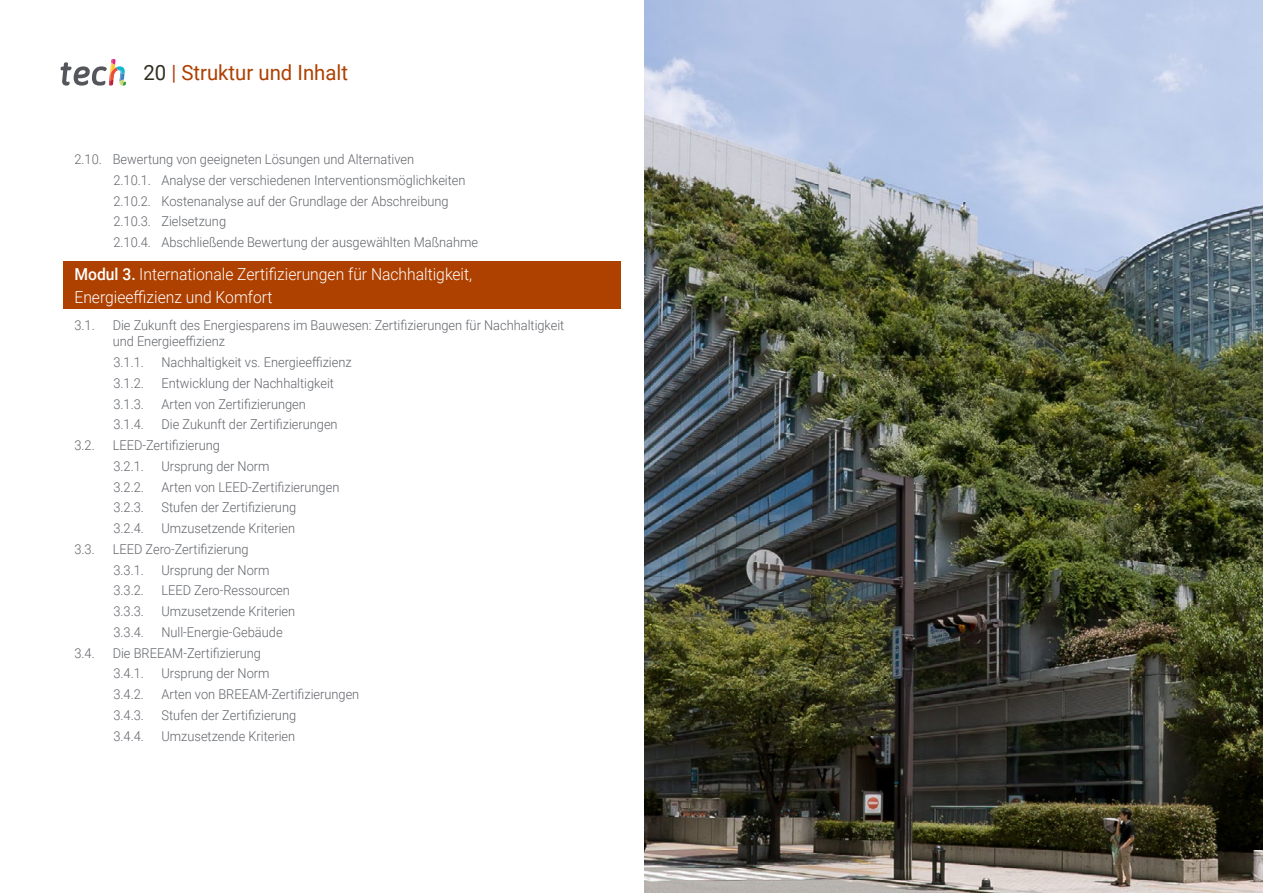
<style>
.page{position:relative;width:1263px;height:893px;background:#fff}
.page>*{position:absolute;margin:0;border:0;box-sizing:border-box;transform-origin:0 0}
.t1{font:21px "Roboto";color:#ae4000}
.t2{font:300 16.5px/22.5px "Roboto";color:#fff;scale:.95 1}
.t3{font:300 13.5px/20.7px "Roboto";color:#61646a;scale:.95 1}
.s1{color:#312e20}
.s2{color:#b04117}
.s3{font-weight:500}
</style>
<div class="page">
<div style="left:63px;top:261px;width:558px;height:48px;background:#ae4000"></div>
<svg style="left:61px;top:59px;width:65px;height:27px"></svg>
<img style="left:644px;top:0;width:619px;height:893px">
<h1 class="t1" style="left:144px;top:57px;width:206px"><span class="s1">20</span> <span class="s2">|</span> Struktur und Inhalt</h1>
<p class="t3" style="left:113px;top:148px;width:385px;text-indent:-39px">2.10. Bewertung von geeigneten Lösungen und Alternativen<br>2.10.1. Analyse der verschiedenen Interventionsmöglichkeiten 2.10.2. Kostenanalyse auf der Grundlage der Abschreibung 2.10.3. Zielsetzung<br>2.10.4. Abschließende Bewertung der ausgewählten Maßnahme</p>
<p class="t2" style="left:74px;top:262px;width:420px"><span class="s3">Modul 3.</span> Internationale Zertifizierungen für Nachhaltigkeit,<br>Energieeffizienz und Komfort</p>
<p class="t3" style="left:74px;top:314px;width:23px">3.1.</p>
<p class="t3" style="left:113px;top:316px;width:477px;line-height:16.5px">Die Zukunft des Energiesparens im Bauwesen: Zertifizierungen für Nachhaltigkeit und Energieeffizienz</p>
<p class="t3" style="left:113px;top:351px;width:34px">3.1.1.</p>
<p class="t3" style="left:161px;top:351px;width:202px">Nachhaltigkeit vs. Energieeffizienz</p>
<p class="t3" style="left:113px;top:372px;width:34px">3.1.2.</p>
<p class="t3" style="left:161px;top:372px;width:183px">Entwicklung der Nachhaltigkeit</p>
<p class="t3" style="left:113px;top:393px;width:34px">3.1.3.</p>
<p class="t3" style="left:161px;top:393px;width:154px">Arten von Zertifizierungen</p>
<p class="t3" style="left:113px;top:414px;width:34px">3.1.4.</p>
<p class="t3" style="left:161px;top:414px;width:187px">Die Zukunft der Zertifizierungen</p>
<p class="t3" style="left:74px;top:434px;width:23px">3.2.</p>
<p class="t3" style="left:113px;top:434px;width:114px">LEED-Zertifizierung<br>3.2.1.</p>
<p class="t3" style="left:161px;top:455px;width:115px">Ursprung der Norm</p>
<p class="t3" style="left:113px;top:476px;width:34px">3.2.2.</p>
<p class="t3" style="left:161px;top:476px;width:189px">Arten von LEED-Zertifizierungen</p>
<p class="t3" style="left:113px;top:497px;width:34px">3.2.3.</p>
<p class="t3" style="left:161px;top:497px;width:143px">Stufen der Zertifizierung</p>
<p class="t3" style="left:113px;top:517px;width:34px">3.2.4.</p>
<p class="t3" style="left:161px;top:517px;width:142px">Umzusetzende Kriterien</p>
<p class="t3" style="left:74px;top:538px;width:23px">3.3.</p>
<p class="t3" style="left:113px;top:538px;width:145px">LEED Zero-Zertifizierung<br>3.3.1.</p>
<p class="t3" style="left:161px;top:559px;width:115px">Ursprung der Norm</p>
<p class="t3" style="left:113px;top:580px;width:34px">3.3.2.</p>
<p class="t3" style="left:161px;top:580px;width:137px">LEED Zero-Ressourcen</p>
<p class="t3" style="left:113px;top:600px;width:34px">3.3.3.</p>
<p class="t3" style="left:161px;top:600px;width:142px">Umzusetzende Kriterien</p>
<p class="t3" style="left:113px;top:621px;width:34px">3.3.4.</p>
<p class="t3" style="left:161px;top:621px;width:129px">Null-Energie-Gebäude</p>
<p class="t3" style="left:74px;top:642px;width:23px">3.4.</p>
<p class="t3" style="left:113px;top:642px;width:158px">Die BREEAM-Zertifizierung<br>3.4.1.</p>
<p class="t3" style="left:161px;top:663px;width:115px">Ursprung der Norm</p>
<p class="t3" style="left:113px;top:683px;width:34px">3.4.2.</p>
<p class="t3" style="left:161px;top:683px;width:210px">Arten von BREEAM-Zertifizierungen</p>
<p class="t3" style="left:113px;top:704px;width:34px">3.4.3.</p>
<p class="t3" style="left:161px;top:704px;width:143px">Stufen der Zertifizierung</p>
<p class="t3" style="left:113px;top:725px;width:34px">3.4.4.</p>
<p class="t3" style="left:161px;top:725px;width:142px">Umzusetzende Kriterien</p>
</div>
